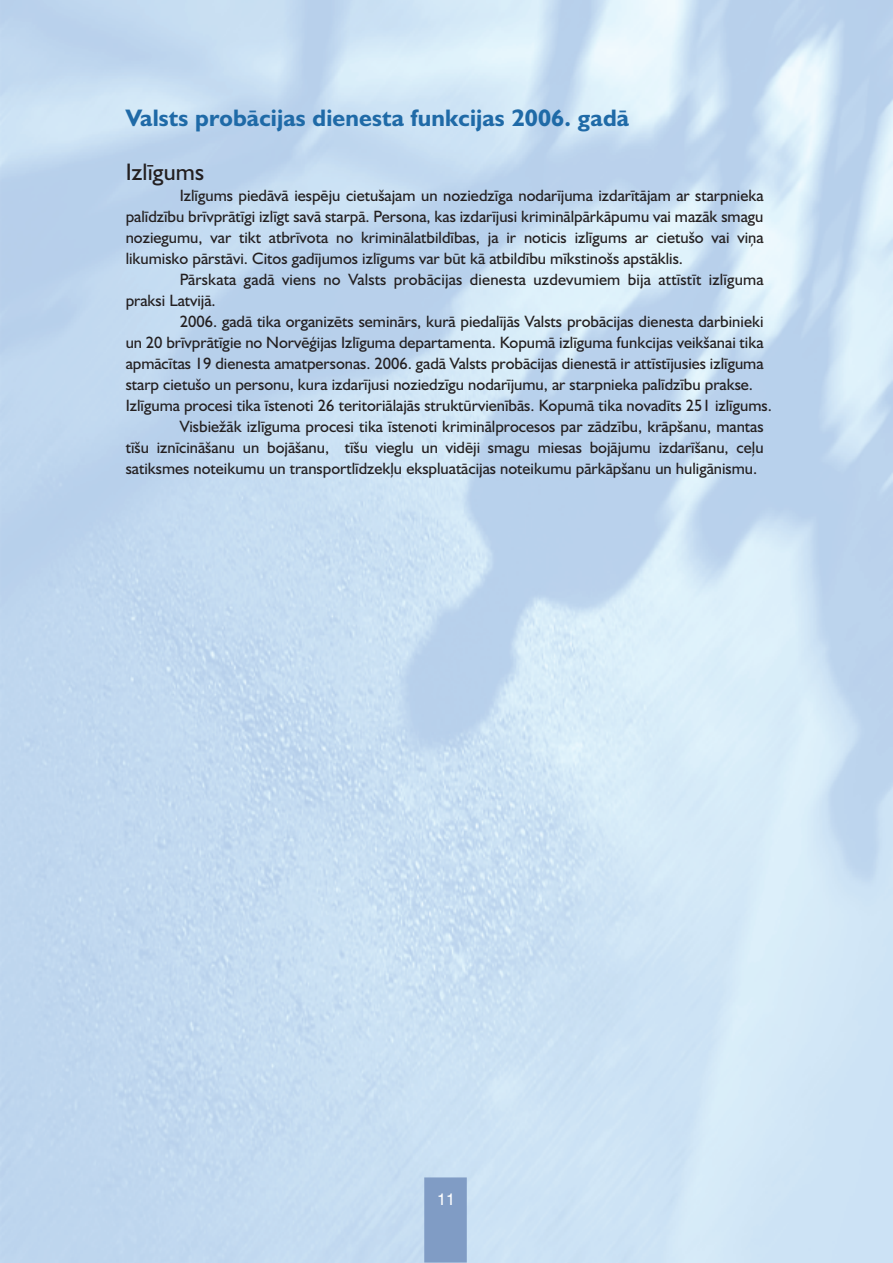
<style>
.page{position:relative;width:893px;height:1263px;background:#fff}
.page>*{position:absolute;margin:0;border:0;box-sizing:border-box;transform-origin:0 0}
.t1{font:700 24px "Humanist 521 CE";letter-spacing:.005em;color:#1f6aa7}
.t2{font:24px "Humanist 521 CE";letter-spacing:.005em;color:#231f20}
.t3{font:16.5px "Humanist 521 CE";color:#231f20}
.t4{font:16.5px "Swiss CE";color:#fff}
</style>
<div class="page">
<img style="left:0;top:0;width:893px;height:1263px">
<div style="left:424px;top:1177px;width:43px;height:85px;background:#809cc5"></div>
<p class="t1" style="left:126px;top:102px;width:505px">Valsts probācijas dienesta funkcijas 2006. gadā</p>
<p class="t2" style="left:126px;top:157px;width:80px">Izlīgums</p>
<p class="t3" style="left:180px;top:185px;width:585px">Izlīgums piedāvā iespēju cietušajam un noziedzīga nodarījuma izdarītājam ar starpnieka</p>
<p class="t3" style="left:126px;top:206px;width:639px">palīdzību brīvprātīgi izlīgt savā starpā. Persona, kas izdarījusi kriminālpārkāpumu vai mazāk smagu</p>
<p class="t3" style="left:126px;top:227px;width:639px">noziegumu, var tikt atbrīvota no kriminālatbildības, ja ir noticis izlīgums ar cietušo vai viņa</p>
<p class="t3" style="left:126px;top:248px;width:559px">likumisko pārstāvi. Citos gadījumos izlīgums var būt kā atbildību mīkstinošs apstāklis.</p>
<p class="t3" style="left:180px;top:269px;width:585px">Pārskata gadā viens no Valsts probācijas dienesta uzdevumiem bija attīstīt izlīguma</p>
<p class="t3" style="left:126px;top:290px;width:92px">praksi Latvijā.</p>
<p class="t3" style="left:180px;top:311px;width:585px">2006. gadā tika organizēts seminārs, kurā piedalījās Valsts probācijas dienesta darbinieki</p>
<p class="t3" style="left:126px;top:332px;width:639px">un 20 brīvprātīgie no Norvēģijas Izlīguma departamenta. Kopumā izlīguma funkcijas veikšanai tika</p>
<p class="t3" style="left:126px;top:353px;width:639px">apmācītas 19 dienesta amatpersonas. 2006. gadā Valsts probācijas dienestā ir attīstījusies izlīguma</p>
<p class="t3" style="left:126px;top:374px;width:629px">starp cietušo un personu, kura izdarījusi noziedzīgu nodarījumu, ar starpnieka palīdzību prakse.</p>
<p class="t3" style="left:126px;top:395px;width:648px">Izlīguma procesi tika īstenoti 26 teritoriālajās struktūrvienībās. Kopumā tika novadīts 251 izlīgums.</p>
<p class="t3" style="left:180px;top:416px;width:585px">Visbiežāk izlīguma procesi tika īstenoti kriminālprocesos par zādzību, krāpšanu, mantas</p>
<p class="t3" style="left:126px;top:437px;width:639px">tīšu iznīcināšanu un bojāšanu, tīšu vieglu un vidēji smagu miesas bojājumu izdarīšanu, ceļu</p>
<p class="t3" style="left:126px;top:458px;width:633px">satiksmes noteikumu un transportlīdzekļu ekspluatācijas noteikumu pārkāpšanu un huligānismu.</p>
<p class="t4" style="left:437px;top:1189px;width:20px">11</p>
</div>
